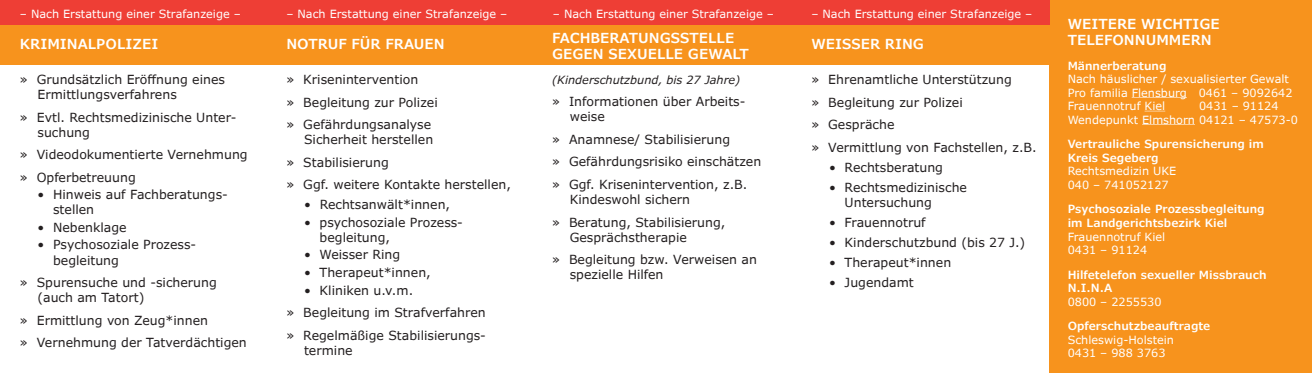
<style>
.page{position:relative;width:1312px;height:373px;background:#fff}
.page>*{position:absolute;margin:0;border:0;box-sizing:border-box;transform-origin:0 0}
.t1{font:600 13.75px/16.5px "Verdana Pro";color:#fff}
.t2{font:12.5px/22.5px "Verdana Pro";color:#231f20}
.t3{font:11.25px/13.5px "Verdana Pro";color:#fff}
.t4{font:600 11.25px/13.5px "Verdana Pro";color:#fff}
.t5{font:italic 11.25px "Verdana Pro";color:#231f20}
</style>
<div class="page">
<div style="left:1049px;top:0;width:262px;height:372px;background:#f7931d"></div>
<div style="left:0;top:0;width:1311px;height:64px;background:#f7931d"></div>
<svg style="left:1131px;top:97px;width:55px;height:1px"></svg>
<svg style="left:1144px;top:111px;width:20px;height:1px"></svg>
<svg style="left:1142px;top:124px;width:52px;height:1px"></svg>
<div style="left:0;top:0;width:1049px;height:25px;background:#ee3e35"></div>
<p class="t3" style="left:20px;top:7px;width:222px">– Nach Erstattung einer Strafanzeige –</p>
<p class="t3" style="left:286px;top:7px;width:222px">– Nach Erstattung einer Strafanzeige –</p>
<p class="t3" style="left:553px;top:7px;width:222px">– Nach Erstattung einer Strafanzeige –</p>
<p class="t3" style="left:811px;top:7px;width:222px">– Nach Erstattung einer Strafanzeige –</p>
<p class="t1" style="left:20px;top:36px;width:140px">KRIMINALPOLIZEI</p>
<p class="t2" style="left:37px;top:72px;width:189px;line-height:15px;text-indent:-18px">» Grundsätzlich Eröffnung eines<br>Ermittlungsverfahrens</p>
<p class="t2" style="left:37px;top:109px;width:200px;line-height:15px;text-indent:-18px">» Evtl. Rechtsmedizinische Unter&shy;suchung</p>
<p class="t2" style="left:20px;top:143px;width:229px">» Videodokumentierte Vernehmung » Opferbetreuung</p>
<p class="t2" style="left:53px;top:187px;width:176px;line-height:15px;text-indent:-16px">• Hinweis auf Fachberatungs&shy;stellen</p>
<p class="t2" style="left:37px;top:216px;width:91px">• Nebenklage</p>
<p class="t2" style="left:53px;top:237px;width:144px;line-height:15px;text-indent:-16px">• Psychosoziale Prozess&shy;begleitung</p>
<p class="t2" style="left:37px;top:274px;width:181px;line-height:15px;text-indent:-18px">» Spurensuche und -sicherung (auch am Tatort)</p>
<p class="t2" style="left:20px;top:308px;width:228px">» Ermittlung von Zeug*innen<br>» Vernehmung der Tatverdächtigen</p>
<p class="t1" style="left:286px;top:36px;width:160px">NOTRUF FÜR FRAUEN</p>
<p class="t2" style="left:286px;top:68px;width:153px">» Krisenintervention<br>» Begleitung zur Polizei » Gefährdungsanalyse</p>
<p class="t2" style="left:286px;top:128px;width:226px;text-indent:18px">Sicherheit herstellen<br>» Stabilisierung<br>» Ggf. weitere Kontakte herstellen,</p>
<p class="t2" style="left:304px;top:193px;width:147px">• Rechtsanwält*innen,</p>
<p class="t2" style="left:319px;top:214px;width:145px;line-height:15px;text-indent:-16px">• psychosoziale Prozess&shy;begleitung,</p>
<p class="t2" style="left:304px;top:243px;width:98px">• Weisser Ring</p>
<p class="t2" style="left:304px;top:261px;width:128px">• Therapeut*innen,</p>
<p class="t2" style="left:286px;top:278px;width:201px;text-indent:18px">• Kliniken u.v.m.<br>» Begleitung im Strafverfahren » Regelmäßige Stabilisierungs-</p>
<p class="t2" style="left:304px;top:338px;width:50px">termine</p>
<p class="t1" style="left:552px;top:29px;width:198px">FACHBERATUNGSSTELLE<br>GEGEN SEXUELLE GEWALT</p>
<p class="t5" style="left:552px;top:72px;width:189px">(Kinderschutzbund, bis 27 Jahre)</p>
<p class="t2" style="left:569px;top:94px;width:177px;line-height:15px;text-indent:-18px">» Informationen über Arbeits&shy;weise</p>
<p class="t2" style="left:552px;top:128px;width:211px">» Anamnese/ Stabilisierung<br>» Gefährdungsrisiko einschätzen » Ggf. Krisenintervention, z.B.</p>
<p class="t2" style="left:552px;top:188px;width:175px;text-indent:18px">Kindeswohl sichern<br>» Beratung, Stabilisierung,</p>
<p class="t2" style="left:552px;top:225px;width:206px;text-indent:18px">Gesprächstherapie<br>» Begleitung bzw. Verweisen an</p>
<p class="t2" style="left:569px;top:263px;width:95px">spezielle Hilfen</p>
<p class="t1" style="left:811px;top:36px;width:114px">WEISSER RING</p>
<p class="t2" style="left:811px;top:68px;width:227px">» Ehrenamtliche Unterstützung<br>» Begleitung zur Polizei<br>» Gespräche<br>» Vermittlung von Fachstellen, z.B.</p>
<p class="t2" style="left:828px;top:156px;width:115px">• Rechtsberatung</p>
<p class="t2" style="left:844px;top:179px;width:124px;line-height:15px;text-indent:-16px">• Rechtsmedizinische<br>Untersuchung</p>
<p class="t2" style="left:828px;top:211px;width:98px">• Frauennotruf</p>
<p class="t2" style="left:828px;top:231px;width:198px">• Kinderschutzbund (bis 27 J.)</p>
<p class="t2" style="left:828px;top:251px;width:124px">• Therapeut*innen</p>
<p class="t2" style="left:828px;top:271px;width:86px">• Jugendamt</p>
<p class="t1" style="left:1067px;top:15px;width:154px">WEITERE WICHTIGE<br>TELEFONNUMMERN</p>
<p class="t4" style="left:1067px;top:59px;width:100px">Männerberatung</p>
<p class="t3" style="left:1067px;top:72px;width:226px">Nach häuslicher / sexualisierter Gewalt<br>Pro familia Flensburg 0461 – 9092642<br>Frauennotruf Kiel</p>
<p class="t3" style="left:1067px;top:99px;width:232px;text-indent:131px">0431 – 91124<br>Wendepunkt Elmshorn 04121 – 47573-0</p>
<p class="t4" style="left:1067px;top:137px;width:198px">Vertrauliche Spurensicherung im<br>Kreis Segeberg</p>
<p class="t3" style="left:1067px;top:164px;width:110px">Rechtsmedizin UKE<br>040 – 741052127</p>
<p class="t4" style="left:1067px;top:202px;width:198px">Psychosoziale Prozessbegleitung im Landgerichtsbezirk Kiel</p>
<p class="t3" style="left:1067px;top:229px;width:99px">Frauennotruf Kiel<br>0431 – 91124</p>
<p class="t4" style="left:1067px;top:267px;width:200px">Hilfetelefon sexueller Missbrauch<br>N.I.N.A</p>
<p class="t3" style="left:1067px;top:294px;width:95px">0800 – 2255530</p>
<p class="t4" style="left:1067px;top:319px;width:144px">Opferschutzbeauftragte</p>
<p class="t3" style="left:1067px;top:332px;width:108px">Schleswig-Holstein<br>0431 – 988 3763</p>
</div>
